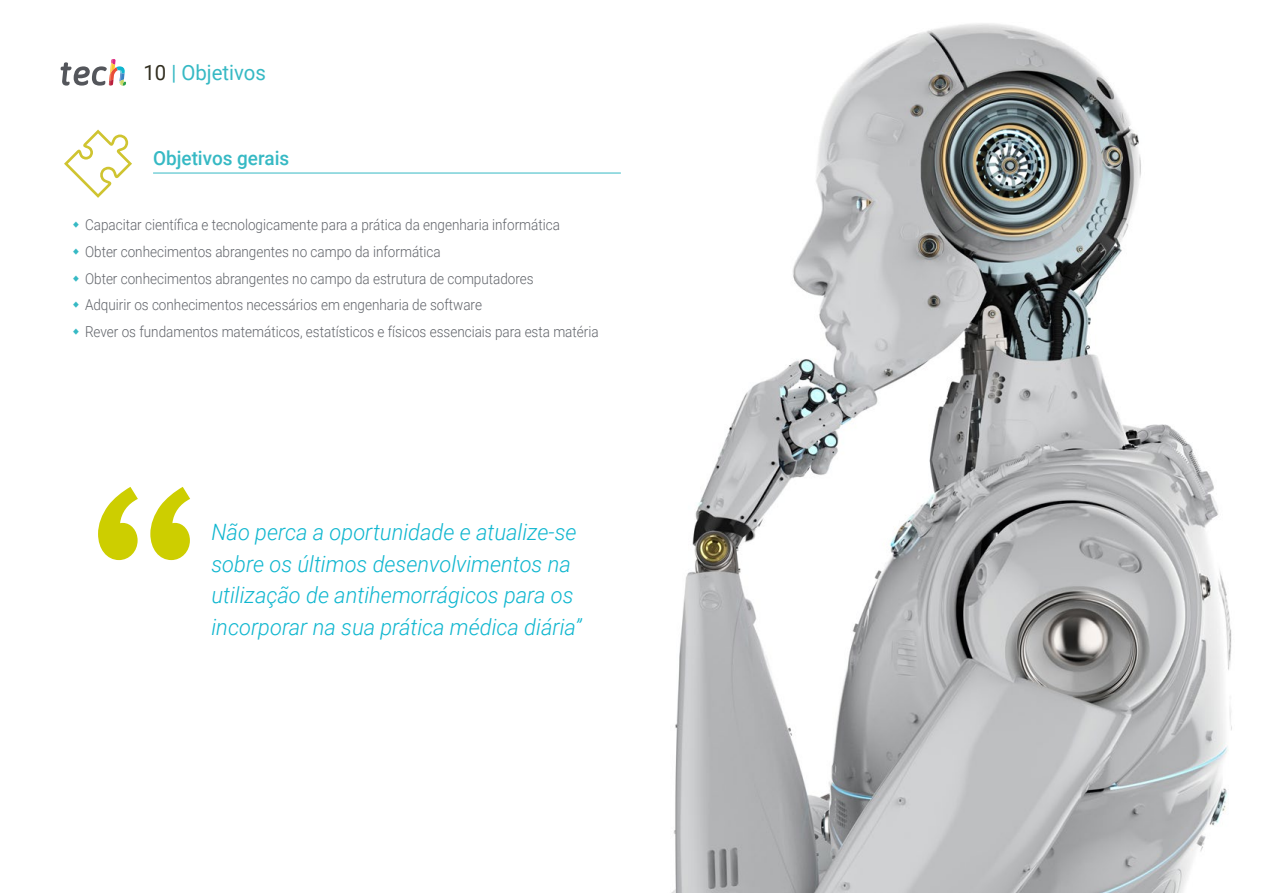
<style>
.page{position:relative;width:1263px;height:893px;background:#fff}
.page>*{position:absolute;margin:0;border:0;box-sizing:border-box;transform-origin:0 0}
.t1{font:italic 300 22.5px/31.5px "Roboto";color:#0fb6cf}
.t2{font:21px "Roboto";color:#36b9c4}
.t3{font:500 19.5px "Roboto";color:#36b9c4}
.t4{font:300 15px/26.7px "Roboto";color:#61646a;scale:.9 1}
.s1{color:#312e20}
</style>
<div class="page">
<hr style="left:153px;top:173px;width:468px;height:1px;background:#36b9c4">
<svg style="left:64px;top:130px;width:68px;height:68px"></svg>
<img style="left:671px;top:23px;width:561px;height:870px">
<svg style="left:98px;top:487px;width:92px;height:73px"></svg>
<svg style="left:61px;top:59px;width:65px;height:27px"></svg>
<h2 class="t2" style="left:144px;top:57px;width:124px"><span class="s1">10</span> | Objetivos</h2>
<h3 class="t3" style="left:153px;top:144px;width:138px">Objetivos gerais</h3>
<p class="t4" style="left:85px;top:211px;width:572px">Capacitar científica e tecnologicamente para a prática da engenharia informática<br>Obter conhecimentos abrangentes no campo da informática<br>Obter conhecimentos abrangentes no campo da estrutura de computadores<br>Adquirir os conhecimentos necessários em engenharia de software<br>Rever os fundamentos matemáticos, estatísticos e físicos essenciais para esta matéria</p>
<h1 class="t1" style="left:211px;top:516px;width:372px">Não perca a oportunidade e atualize-se sobre os últimos desenvolvimentos na utilização de antihemorrágicos para os incorporar na sua prática médica diária”</h1>
</div>
